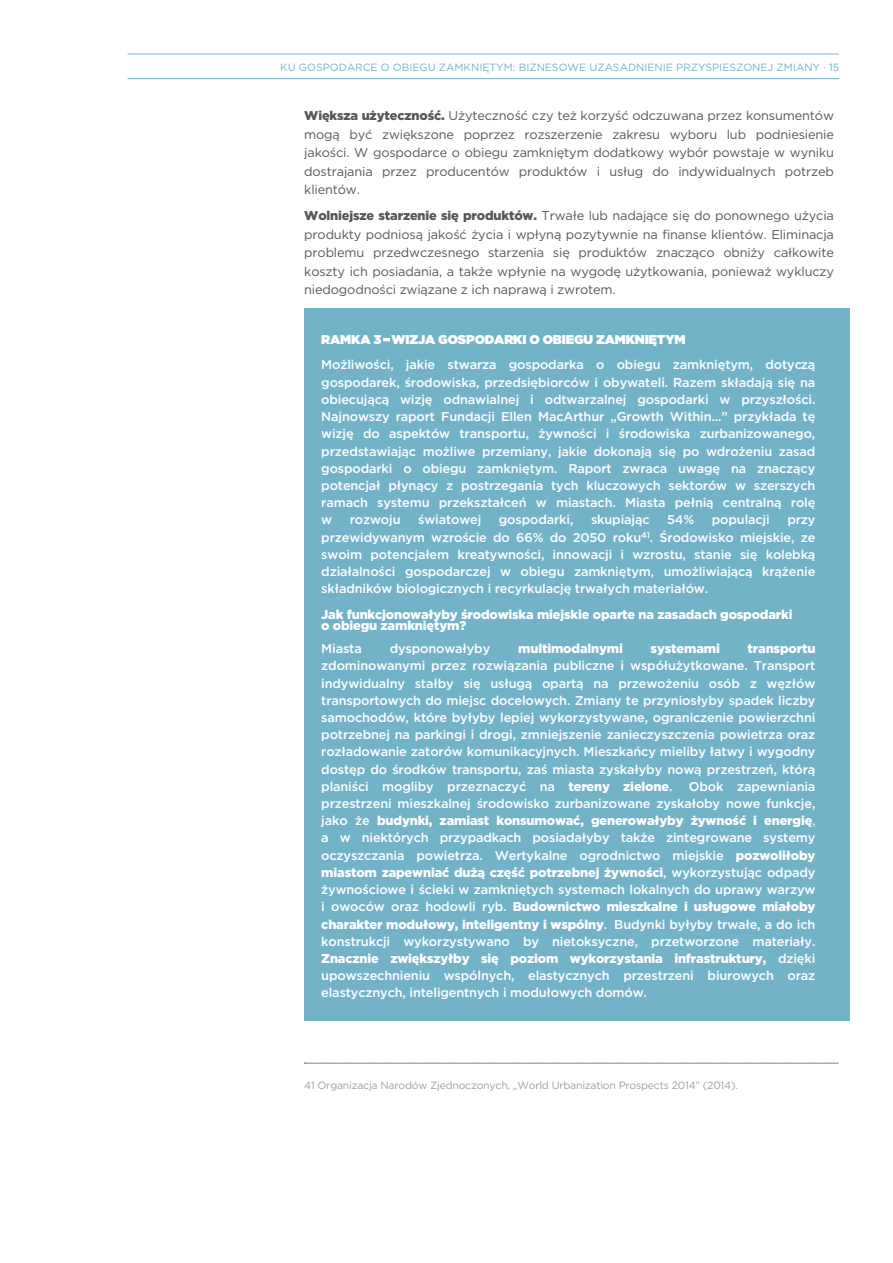
<style>
.page{position:relative;width:893px;height:1263px;background:#fff}
.page>*{position:absolute;margin:0;border:0;box-sizing:border-box;transform-origin:0 0}
.t1{font:500 12.75px/17.2px "Gotham";letter-spacing:-.01em;color:#fff;text-align:justify}
.t2{font:12.75px/18.5px "Gotham";letter-spacing:-.01em;color:#575756;text-align:justify}
.t3{font:900 12.75px/11.7px "Gotham";letter-spacing:-.01em;color:#fff}
.t4{font:900 12.75px "Gotham";letter-spacing:-.01em;color:#fff}
.t5{font:10.5px "Gotham";color:#73b3c7}
.t6{font:10.5px "Gotham";letter-spacing:-.02em;color:#9c9ea3}
.s1{font-weight:900}
.s2{font-weight:400}
</style>
<div class="page">
<hr style="left:128px;top:54px;width:711px;height:1px;background:#73b3c7">
<hr style="left:128px;top:78px;width:711px;height:1px;background:#73b3c7">
<div style="left:304px;top:308px;width:546px;height:713px;background:#73b3c7"></div>
<svg style="left:304px;top:1063px;width:534px;height:1px"></svg>
<p class="t5" style="left:280px;top:60px;width:560px">KU GOSPODARCE O OBIEGU ZAMKNIĘTYM: BIZNESOWE UZASADNIENIE PRZYSPIESZONEJ ZMIANY ∙ 15</p>
<p class="t2" style="left:304px;top:106px;width:531px"><span class="s1">Większa użyteczność.</span> Użyteczność czy też korzyść odczuwana przez konsumentów mogą być zwiększone poprzez rozszerzenie zakresu wyboru lub podniesienie jakości. W gospodarce o obiegu zamkniętym dodatkowy wybór powstaje w wyniku dostrajania przez producentów produktów i usług do indywidualnych potrzeb klientów.</p>
<p class="t2" style="left:304px;top:206px;width:531px"><span class="s1">Wolniejsze starzenie się produktów.</span> Trwałe lub nadające się do ponownego użycia produkty podniosą jakość życia i wpłyną pozytywnie na finanse klientów. Eliminacja problemu przedwczesnego starzenia się produktów znacząco obniży całkowite koszty ich posiadania, a także wpłynie na wygodę użytkowania, ponieważ wykluczy niedogodności związane z ich naprawą i zwrotem.</p>
<p class="t4" style="left:321px;top:330px;width:366px">RAMKA 3–WIZJA GOSPODARKI O OBIEGU ZAMKNIĘTYM</p>
<p class="t1" style="left:321px;top:356px;width:496px">Możliwości, jakie stwarza gospodarka o obiegu zamkniętym, dotyczą gospodarek, środowiska, przedsiębiorców i obywateli. Razem składają się na obiecującą wizję odnawialnej i odtwarzalnej gospodarki w przyszłości.<br>Najnowszy raport Fundacji Ellen MacArthur „Growth Within...” przykłada tę wizję do aspektów transportu, żywności i środowiska zurbanizowanego, przedstawiając możliwe przemiany, jakie dokonają się po wdrożeniu zasad gospodarki o obiegu zamkniętym. Raport zwraca uwagę na znaczący potencjał płynący z postrzegania tych kluczowych sektorów w szerszych ramach systemu przekształceń w miastach. Miasta pełnią centralną rolę w</p>
<p class="t1" style="left:350px;top:511px;width:52px">rozwoju</p>
<p class="t1" style="left:418px;top:511px;width:65px">światowej</p>
<p class="t1" style="left:499px;top:511px;width:76px">gospodarki,</p>
<p class="t1" style="left:591px;top:511px;width:60px">skupiając</p>
<p class="t1" style="left:667px;top:511px;width:29px">54%</p>
<p class="t1" style="left:712px;top:511px;width:59px">populacji</p>
<p class="t1" style="left:321px;top:511px;width:496px;text-indent:466px">przy przewidywanym wzroście do 66% do 2050 roku<sup>41</sup>. Środowisko miejskie, ze swoim potencjałem kreatywności, innowacji i wzrostu, stanie się kolebką działalności gospodarczej w obiegu zamkniętym, umożliwiającą krążenie składników biologicznych i recyrkulację trwałych materiałów.</p>
<p class="t3" style="left:321px;top:608px;width:473px">Jak funkcjonowałyby środowiska miejskie oparte na zasadach gospodarki o obiegu zamkniętym?</p>
<p class="t1" style="left:321px;top:640px;width:42px">Miasta</p>
<p class="t1" style="left:390px;top:640px;width:102px">dysponowałyby</p>
<p class="t3" style="left:518px;top:643px;width:106px">multimodalnymi</p>
<p class="t3" style="left:651px;top:643px;width:71px">systemami</p>
<p class="t3" style="left:747px;top:643px;width:69px">transportu</p>
<p class="t1" style="left:321px;top:657px;width:496px">zdominowanymi przez rozwiązania publiczne i współużytkowane. Transport indywidualny stałby się usługą opartą na przewożeniu osób z węzłów transportowych do miejsc docelowych. Zmiany te przyniosłyby spadek liczby samochodów, które byłyby lepiej wykorzystywane, ograniczenie powierzchni potrzebnej na parkingi i drogi, zmniejszenie zanieczyszczenia powietrza oraz rozładowanie zatorów komunikacyjnych. Mieszkańcy mieliby łatwy i wygodny dostęp do środków transportu, zaś miasta zyskałyby nową przestrzeń, którą planiści mogliby przeznaczyć na <span class="s1">tereny zielone</span>.</p>
<p class="t1" style="left:321px;top:777px;width:496px;text-indent:368px">Obok zapewniania przestrzeni mieszkalnej środowisko zurbanizowane zyskałoby nowe funkcje, jako że <span class="s1">budynki, zamiast konsumować, generowałyby żywność i energię</span><span class="s2">, </span>a w niektórych przypadkach posiadałyby także zintegrowane systemy oczyszczania powietrza. Wertykalne ogrodnictwo miejskie <span class="s1">pozwoliłoby miastom zapewniać dużą część potrzebnej żywności</span>, wykorzystując odpady żywnościowe i ścieki w zamkniętych systemach lokalnych do uprawy warzyw i owoców oraz hodowli ryb. <span class="s1">Budownictwo mieszkalne i usługowe miałoby charakter modułowy, inteligentny i wspólny</span>. Budynki byłyby trwałe, a do ich konstrukcji wykorzystywano by nietoksyczne, przetworzone materiały.<br><span class="s1">Znacznie zwiększyłby się poziom wykorzystania infrastruktury,</span> dzięki upowszechnieniu wspólnych, elastycznych przestrzeni biurowych oraz elastycznych, inteligentnych i modułowych domów.</p>
<p class="t6" style="left:304px;top:1078px;width:435px">41 Organizacja Narodów Zjednoczonych, „World Urbanization Prospects 2014” (2014).</p>
</div>
